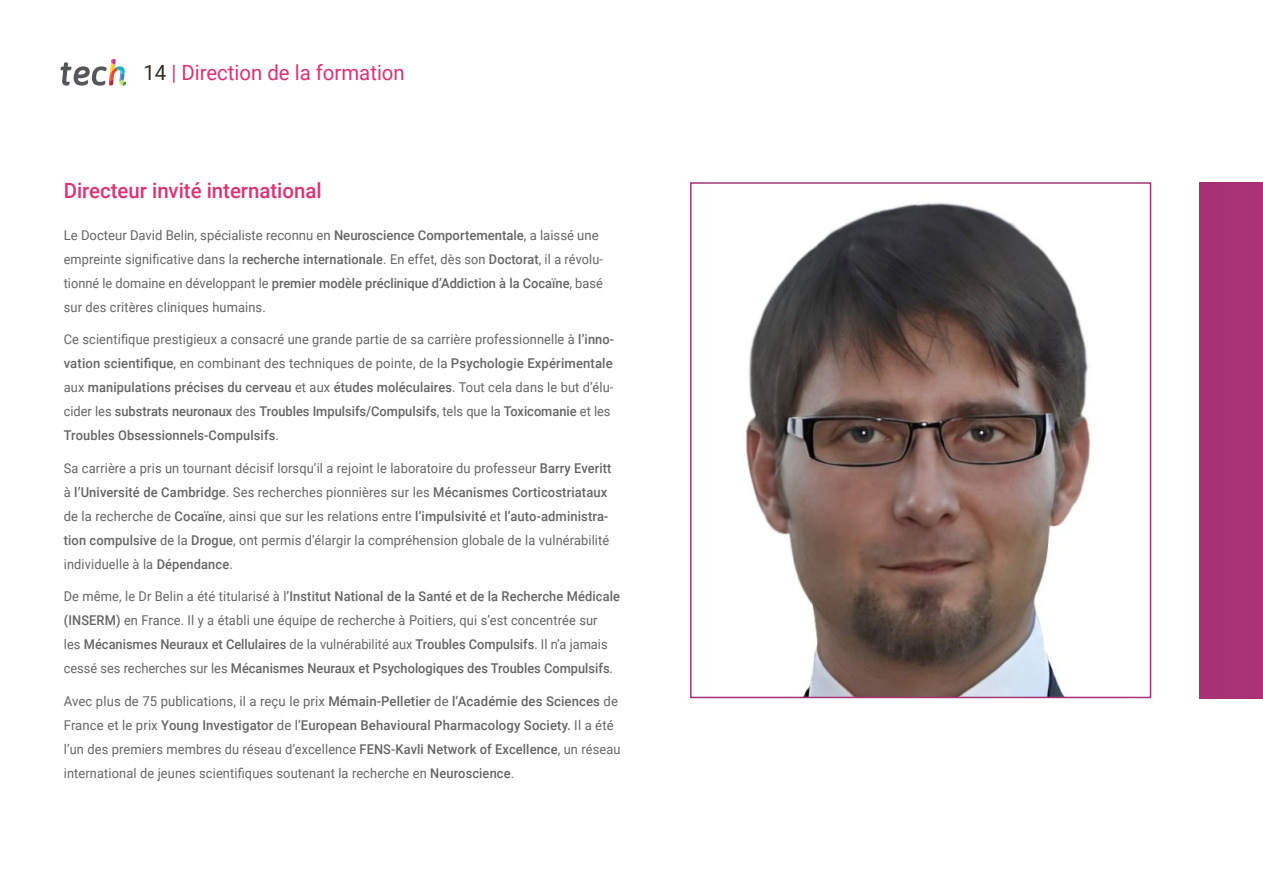
<style>
.page{position:relative;width:1263px;height:893px;background:#fff}
.page>*{position:absolute;margin:0;border:0;box-sizing:border-box;transform-origin:0 0}
.t1{font:500 21px "Roboto";color:#df3174}
.t2{font:21px "Roboto";color:#df3174}
.t3{font:13.5px/24px "Roboto";letter-spacing:.01em;color:#656565;scale:.95 1}
.t4{font:13.5px/24px "Roboto";letter-spacing:.01em;color:#656565}
.t5{font:500 13.5px/24px "Roboto";letter-spacing:.01em;color:#656565;scale:.95 1}
.s1{color:#312e20}
.s2{font-weight:500}
.s3{font-weight:400}
</style>
<div class="page">
<svg style="left:61px;top:59px;width:65px;height:27px"></svg>
<div style="left:1199px;top:182px;width:64px;height:516px;background:#a73274"></div>
<img style="left:745px;top:203px;width:346px;height:492px">
<div style="left:690px;top:182px;width:461px;height:516px;border:2px solid #a53274"></div>
<h1 class="t2" style="left:144px;top:57px;width:263px"><span class="s1">14</span> | Direction de la formation</h1>
<h1 class="t1" style="left:64px;top:176px;width:259px">Directeur invité international</h1>
<p class="t4" style="left:64px;top:222px;width:541px">Le Docteur David Belin, spécialiste reconnu en <span class="s2">Neuroscience Comportementale</span>, a laissé une empreinte significative dans la <span class="s2">recherche internationale</span>. En effet, dès son <span class="s2">Doctorat</span>, il a révolu&shy;tionné le domaine en développant le <span class="s2">premier modèle préclinique d’Addiction à la Cocaïne</span>, basé sur des critères cliniques humains.</p>
<p class="t5" style="left:64px;top:327px;width:581px"><span class="s3">Ce scientifique prestigieux a consacré une grande partie de sa carrière professionnelle à</span> l’inno&shy;vation scientifique<span class="s3">, en combinant des techniques de pointe, de la</span> Psychologie Expérimentale <span class="s3">aux</span> manipulations précises du cerveau <span class="s3">et aux</span> études moléculaires<span class="s3">. Tout cela dans le but d’élu&shy;cider les</span> substrats neuronaux <span class="s3">des</span> Troubles Impulsifs/Compulsifs<span class="s3">, tels que la</span> Toxicomanie <span class="s3">et les </span>Troubles Obsessionnels-Compulsifs<span class="s3">.</span></p>
<p class="t3" style="left:64px;top:455px;width:578px">Sa carrière a pris un tournant décisif lorsqu’il a rejoint le laboratoire du professeur <span class="s2">Barry Everitt </span>à <span class="s2">l’Université de Cambridge</span>. Ses recherches pionnières sur les <span class="s2">Mécanismes Corticostriataux </span>de la recherche de <span class="s2">Cocaïne</span>, ainsi que sur les relations entre <span class="s2">l’impulsivité</span> et <span class="s2">l’auto-administra&shy;tion compulsive</span> de la <span class="s2">Drogue</span>, ont permis d’élargir la compréhension globale de la vulnérabilité individuelle à la <span class="s2">Dépendance</span>.</p>
<p class="t3" style="left:64px;top:584px;width:587px">De même, le Dr Belin a été titularisé à l<span class="s2">’Institut National de la Santé et de la Recherche Médicale (INSERM)</span> en France. Il y a établi une équipe de recherche à Poitiers, qui s’est concentrée sur<br>les <span class="s2">Mécanismes Neuraux et Cellulaires</span> de la vulnérabilité aux <span class="s2">Troubles Compulsifs</span>. Il n’a jamais cessé ses recherches sur les <span class="s2">Mécanismes Neuraux et Psychologiques des Troubles Compulsifs</span>.</p>
<p class="t4" style="left:64px;top:688px;width:558px">Avec plus de 75 publications, il a reçu le prix <span class="s2">Mémain-Pelletier</span> de <span class="s2">l’Académie des Sciences</span> de France et le prix <span class="s2">Young Investigator</span> de l’<span class="s2">European Behavioural Pharmacology Society.</span> Il a été l’un des premiers membres du réseau d’excellence <span class="s2">FENS-Kavli Network of Excellence</span>, un réseau international de jeunes scientifiques soutenant la recherche en <span class="s2">Neuroscience</span>.</p>
</div>
